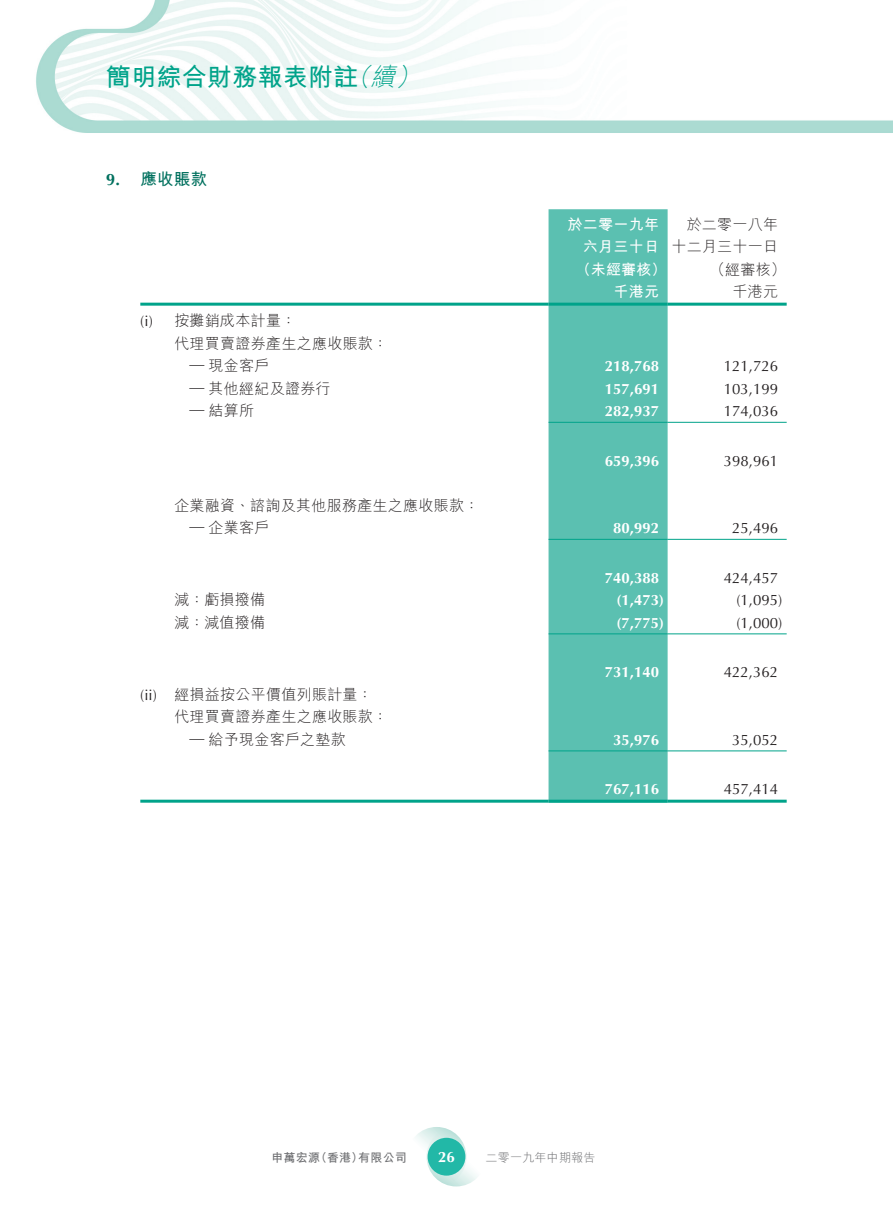
<style>
.page{position:relative;width:893px;height:1212px;background:#fff}
.page>*{position:absolute;margin:0;border:0;box-sizing:border-box;transform-origin:0 0}
.t1{font:700 24.75px "M Hei HK";letter-spacing:.02em;color:#00a38a}
.t2{font:700 16.5px "M Hei HK";color:#00705e}
.t3{font:300 15px/22.5px "M Hei HK";letter-spacing:.02em;color:#231f20}
.t4{font:700 15px "Optima LT Std";color:#fff}
.t5{font:15px "Optima LT Std";color:#231f20}
.t6{font:700 15px "M Hei HK";letter-spacing:.02em;color:#fff}
.t7{font:700 12px "M Hei HK";letter-spacing:.02em;color:#6c6d70}
.t8{font:300 12px "M Hei HK";letter-spacing:.02em;color:#6c6d70}
.s1{font-weight:300;font-style:italic}
.s2{font-family:"Optima LT Std"}
.s3{font-weight:700;color:#fff}
.s4{font-family:"Optima LT Std";font-weight:400}
</style>
<div class="page">
<img style="left:36px;top:0;width:857px;height:251px">
<svg style="left:407px;top:1127px;width:59px;height:59px"></svg>
<svg style="left:426px;top:1127px;width:60px;height:59px"></svg>
<div style="left:428px;top:1138px;width:37px;height:37px;background:#22b8a7;border-radius:50%"></div>
<div style="left:549px;top:209px;width:119px;height:591px;background:#5bc0b1"></div>
<hr style="left:140px;top:303px;width:409px;height:3px;background:#00a38a">
<hr style="left:549px;top:303px;width:119px;height:3px;background:#00a38a">
<hr style="left:668px;top:303px;width:119px;height:3px;background:#00a38a">
<hr style="left:549px;top:422px;width:119px;height:1px;background:#00a38a">
<hr style="left:668px;top:422px;width:119px;height:1px;background:#00a38a">
<hr style="left:549px;top:539px;width:119px;height:1px;background:#00a38a">
<hr style="left:668px;top:539px;width:119px;height:1px;background:#00a38a">
<hr style="left:549px;top:633px;width:119px;height:1px;background:#00a38a">
<hr style="left:668px;top:633px;width:119px;height:1px;background:#00a38a">
<hr style="left:549px;top:750px;width:119px;height:1px;background:#00a38a">
<hr style="left:668px;top:750px;width:119px;height:1px;background:#00a38a">
<hr style="left:140px;top:800px;width:409px;height:3px;background:#00a38a">
<hr style="left:549px;top:800px;width:119px;height:3px;background:#00a38a">
<hr style="left:668px;top:800px;width:119px;height:3px;background:#00a38a">
<h1 class="t1" style="left:106px;top:59px;width:321px">簡明綜合財務報表附註<span class="s1">（續）</span></h1>
<p class="t2" style="left:106px;top:167px;width:103px"><span class="s2">9.</span> 應收賬款</p>
<p class="t6" style="left:568px;top:213px;width:93px">於二零一九年</p>
<p class="t3" style="left:687px;top:213px;width:93px">於二零一八年</p>
<p class="t3" style="left:583px;top:235px;width:197px"><span class="s3">六月三十日</span> 十二月三十一日</p>
<p class="t6" style="left:576px;top:258px;width:92px">（未經審核）</p>
<p class="t3" style="left:710px;top:258px;width:77px">（經審核）</p>
<p class="t6" style="left:613px;top:281px;width:47px">千港元</p>
<p class="t3" style="left:733px;top:280px;width:47px">千港元</p>
<p class="t3" style="left:174px;top:309px;width:215px;text-indent:-34px"><span class="s4">(i)</span> 按攤銷成本計量：<br>代理買賣證券產生之應收賬款：</p>
<p class="t3" style="left:189px;top:354px;width:82px"><span class="s4">—</span> 現金客戶</p>
<p class="t4" style="left:605px;top:357px;width:56px">218,768</p>
<p class="t5" style="left:724px;top:357px;width:56px">121,726</p>
<p class="t3" style="left:189px;top:377px;width:143px"><span class="s4">—</span> 其他經紀及證券行</p>
<p class="t4" style="left:605px;top:380px;width:56px">157,691</p>
<p class="t5" style="left:724px;top:380px;width:56px">103,199</p>
<p class="t3" style="left:189px;top:399px;width:66px"><span class="s4">—</span> 結算所</p>
<p class="t4" style="left:605px;top:402px;width:56px">282,937</p>
<p class="t5" style="left:724px;top:402px;width:56px">174,036</p>
<p class="t4" style="left:605px;top:452px;width:56px">659,396</p>
<p class="t5" style="left:724px;top:452px;width:56px">398,961</p>
<p class="t3" style="left:174px;top:494px;width:306px">企業融資、諮詢及其他服務產生之應收賬款：</p>
<p class="t3" style="left:189px;top:516px;width:82px"><span class="s4">—</span> 企業客戶</p>
<p class="t4" style="left:613px;top:519px;width:47px">80,992</p>
<p class="t5" style="left:732px;top:519px;width:47px">25,496</p>
<p class="t4" style="left:605px;top:569px;width:56px">740,388</p>
<p class="t5" style="left:724px;top:569px;width:56px">424,457</p>
<p class="t3" style="left:174px;top:588px;width:92px">減：虧損撥備</p>
<p class="t4" style="left:617px;top:591px;width:49px">(1,473)</p>
<p class="t5" style="left:736px;top:591px;width:47px">(1,095)</p>
<p class="t3" style="left:174px;top:611px;width:92px">減：減值撥備</p>
<p class="t4" style="left:617px;top:614px;width:49px">(7,775)</p>
<p class="t5" style="left:736px;top:614px;width:47px">(1,000)</p>
<p class="t4" style="left:605px;top:663px;width:56px">731,140</p>
<p class="t5" style="left:724px;top:663px;width:56px">422,362</p>
<p class="t3" style="left:174px;top:683px;width:215px;text-indent:-34px"><span class="s4">(ii)</span> 經損益按公平價值列賬計量：代理買賣證券產生之應收賬款：</p>
<p class="t3" style="left:189px;top:728px;width:158px"><span class="s4">—</span> 給予現金客戶之墊款</p>
<p class="t4" style="left:613px;top:731px;width:47px">35,976</p>
<p class="t5" style="left:732px;top:731px;width:47px">35,052</p>
<p class="t4" style="left:605px;top:780px;width:56px">767,116</p>
<p class="t5" style="left:724px;top:780px;width:56px">457,414</p>
<p class="t7" style="left:271px;top:1149px;width:137px">申萬宏源（香港）有限公司</p>
<p class="t4" style="left:438px;top:1148px;width:18px">26</p>
<p class="t8" style="left:486px;top:1151px;width:111px">二零一九年中期報告</p>
</div>
